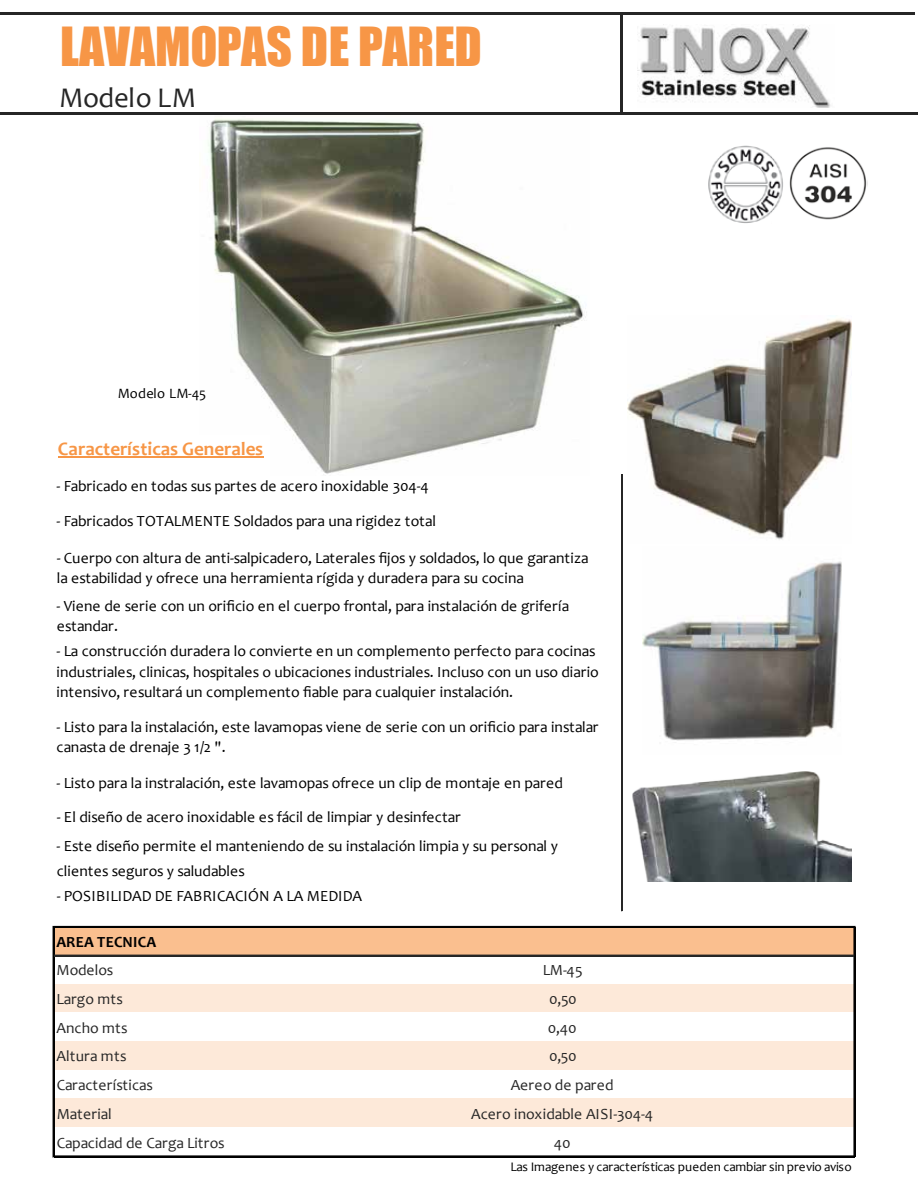
<style>
.page{position:relative;width:918px;height:1188px;background:#fff}
.page>*{position:absolute;margin:0;border:0;box-sizing:border-box;transform-origin:0 0}
.t1{font:49.5px "Impact";color:#f79646}
.t2{font:28.65px "Candara";letter-spacing:-.01em;color:#262626}
.t3{font:700 19.2px "Candara";color:#f79646}
.t4{font:15.6px/20.2px "Candara";color:#000}
.t5{font:15.6px/28.7px "Candara";color:#262626}
.t6{font:700 15.6px "Candara";letter-spacing:.01em;color:#000}
.t7{font:14.4px "Candara";letter-spacing:.01em;color:#000}
.t8{font:13.2px "Candara";color:#000}
</style>
<div class="page">
<img style="left:208px;top:118px;width:379px;height:356px">
<div style="left:53px;top:435px;width:217px;height:41px;background:#fff"></div>
<div style="left:53px;top:926px;width:802px;height:30px;background:#fabf8f"></div>
<div style="left:53px;top:984px;width:802px;height:30px;background:#fde9d9"></div>
<div style="left:53px;top:1012px;width:802px;height:30px;background:#fff"></div>
<div style="left:53px;top:1041px;width:802px;height:30px;background:#fde9d9"></div>
<div style="left:53px;top:1070px;width:802px;height:30px;background:#fff"></div>
<div style="left:53px;top:1099px;width:802px;height:29px;background:#fde9d9"></div>
<div style="left:53px;top:1127px;width:802px;height:49px;background:#fff"></div>
<hr style="left:58px;top:457px;width:206px;height:1px;background:#f79646">
<hr style="left:621px;top:14px;width:2px;height:101px;background:#262626">
<hr style="left:621px;top:475px;width:1px;height:436px;background:#262626">
<hr style="left:622px;top:475px;width:1px;height:436px;background:#262626">
<hr style="left:53px;top:926px;width:1px;height:231px;background:#000">
<hr style="left:854px;top:928px;width:1px;height:229px;background:#000">
<hr style="left:0;top:12px;width:915px;height:2px;background:#262626">
<hr style="left:0;top:113px;width:917px;height:2px;background:#262626">
<hr style="left:54px;top:926px;width:801px;height:2px;background:#000">
<hr style="left:54px;top:955px;width:800px;height:1px;background:#262626">
<hr style="left:54px;top:1156px;width:801px;height:1px;background:#000">
<img style="left:789px;top:147px;width:79px;height:73px">
<img style="left:632px;top:771px;width:219px;height:110px">
<img style="left:638px;top:25px;width:193px;height:83px">
<img style="left:642px;top:561px;width:200px;height:180px">
<img style="left:628px;top:318px;width:224px;height:222px">
<img style="left:708px;top:145px;width:75px;height:78px">
<div style="left:771px;top:208px;width:26px;height:27px;background:#fff;border-radius:50%"></div>
<h1 class="t1" style="left:60px;top:8px;width:423px">LAVAMOPAS DE PARED</h1>
<h2 class="t2" style="left:59px;top:80px;width:139px">Modelo LM</h2>
<p class="t7" style="left:118px;top:384px;width:90px">Modelo LM-45</p>
<p class="t3" style="left:58px;top:437px;width:207px">Características Generales</p>
<p class="t4" style="left:57px;top:476px;width:374px">- Fabricado en todas sus partes de acero inoxidable 304-4</p>
<p class="t4" style="left:57px;top:511px;width:381px">- Fabricados TOTALMENTE Soldados para una rigidez total</p>
<p class="t4" style="left:57px;top:548px;width:534px">- Cuerpo con altura de anti-salpicadero, Laterales fijos y soldados, lo que garantiza la estabilidad y ofrece una herramienta rígida y duradera para su cocina</p>
<p class="t4" style="left:57px;top:595px;width:514px">- Viene de serie con un orificio en el cuerpo frontal, para instalación de grifería estandar.</p>
<p class="t4" style="left:57px;top:641px;width:544px">- La construcción duradera lo convierte en un complemento perfecto para cocinas industriales, clinicas, hospitales o ubicaciones industriales. Incluso con un uso diario intensivo, resultará un complemento fiable para cualquier instalación.</p>
<p class="t4" style="left:57px;top:716px;width:543px">- Listo para la instalación, este lavamopas viene de serie con un orificio para instalar canasta de drenaje 3 1/2 ".</p>
<p class="t4" style="left:57px;top:772px;width:508px">- Listo para la instralación, este lavamopas ofrece un clip de montaje en pared</p>
<p class="t4" style="left:57px;top:807px;width:405px">- El diseño de acero inoxidable es fácil de limpiar y desinfectar</p>
<p class="t4" style="left:57px;top:833px;width:503px;line-height:25px">- Este diseño permite el manteniendo de su instalación limpia y su personal y clientes seguros y saludables</p>
<p class="t4" style="left:57px;top:886px;width:307px">- POSIBILIDAD DE FABRICACIÓN A LA MEDIDA</p>
<p class="t6" style="left:57px;top:932px;width:101px">AREA TECNICA</p>
<p class="t5" style="left:57px;top:956px;width:170px">Modelos<br>Largo mts<br>Ancho mts<br>Altura mts<br>Características<br>Material<br>Capacidad de Carga Litros</p>
<p class="t5" style="left:543px;top:956px;width:41px">LM-45</p>
<p class="t5" style="left:471px;top:985px;width:183px;text-align:center">0,50<br>0,40<br>0,50<br>Aereo de pared<br>Acero inoxidable AISI-304-4<br>40</p>
<p class="t8" style="left:510px;top:1159px;width:343px">Las Imagenes y características pueden cambiar sin previo aviso</p>
</div>
